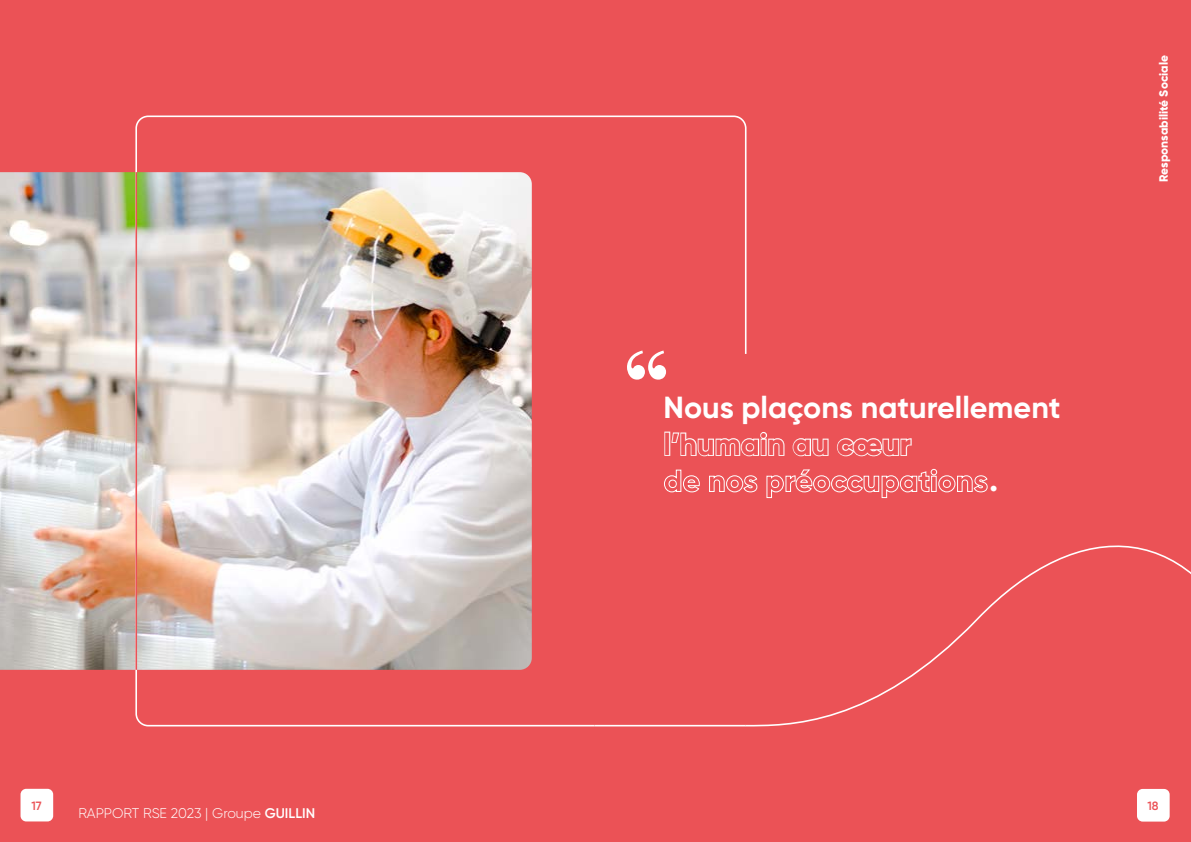
<style>
.page{position:relative;width:1191px;height:842px;background:#eb5256}
.page>*{position:absolute;margin:0;border:0;box-sizing:border-box;transform-origin:0 0}
.t1{font:700 30.5px/36.6px "Gilroy";color:#fff}
.t2{font:300 14px "Gilroy";color:#fff}
.t3{font:800 12px "Gilroy";color:#fff}
.t4{font:600 12px "Gilroy";color:#eb5256}
.s1{font-weight:600}
.s2{font-weight:800}
</style>
<div class="page">
<div style="left:21px;top:789px;width:32px;height:32px;background:#fff;border-radius:6px"></div>
<img style="left:0;top:172px;width:135px;height:498px">
<svg style="left:747px;top:545px;width:444px;height:182px"></svg>
<svg style="left:135px;top:115px;width:612px;height:612px"></svg>
<hr style="left:135px;top:172px;width:2px;height:498px;background:#ea5357">
<div style="left:1137px;top:789px;width:32px;height:32px;background:#fff;border-radius:6px"></div>
<p class="t4" style="left:31px;top:798px;width:12px">17</p>
<p class="t2" style="left:78px;top:804px;width:238px">RAPPORT RSE 2023 | Groupe <span class="s1">GUILLIN</span></p>
<p class="t1" style="left:663px;top:389px;width:399px">Nous plaçons naturellement l’humain au <span class="s2">cœur<br>de nos préoccupations .</span></p>
<p class="t3" style="left:1156px;top:182px;width:128px;rotate:-90deg">Responsabilité Sociale</p>
<p class="t4" style="left:1147px;top:798px;width:13px">18</p>
</div>
